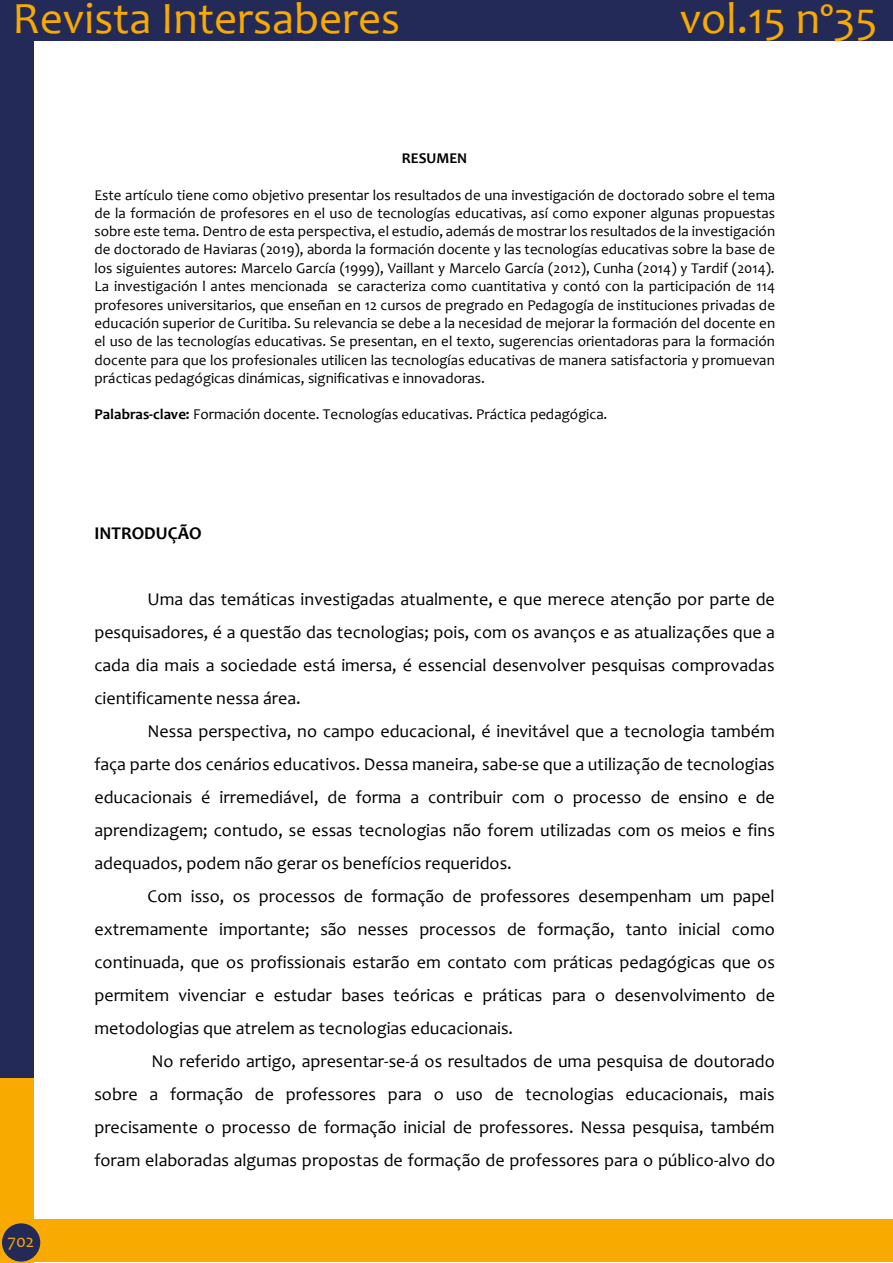
<style>
.page{position:relative;width:893px;height:1263px;background:#fff}
.page>*{position:absolute;margin:0;border:0;box-sizing:border-box;transform-origin:0 0}
.t1{font:45px "Candara";color:#f8aa00}
.t2{font:18px/32.8px "Candara";color:#000;text-align:justify}
.t3{font:700 18px "Candara";letter-spacing:.005em;color:#000}
.t4{font:18px "Candara";color:#f8aa00}
.t5{font:15px/18.3px "Candara";color:#000;text-align:justify}
.t6{font:700 15px "Candara";letter-spacing:-.005em;color:#000}
.s1{font-weight:700}
</style>
<div class="page">
<div style="left:0;top:0;width:33px;height:1081px;background:#232a57"></div>
<div style="left:0;top:0;width:893px;height:41px;background:#232a57"></div>
<div style="left:0;top:1078px;width:33px;height:185px;background:#f8aa00"></div>
<div style="left:21px;top:1219px;width:872px;height:43px;background:#f8aa00"></div>
<div style="left:2px;top:1223px;width:38px;height:38px;background:#232a57;border-radius:50%"></div>
<h1 class="t1" style="left:13px;top:-9px;width:389px">Revista Intersaberes</h1>
<h1 class="t1" style="left:680px;top:-9px;width:199px">vol.15 nº35</h1>
<p class="t6" style="left:402px;top:149px;width:67px">RESUMEN</p>
<p class="t5" style="left:94px;top:185px;width:682px">Este artículo tiene como objetivo presentar los resultados de una investigación de doctorado sobre el tema de la formación de profesores en el uso de tecnologías educativas, así como exponer algunas propuestas sobre este tema. Dentro de esta perspectiva, el estudio, además de mostrar los resultados de la investigación de doctorado de Haviaras (2019), aborda la formación docente y las tecnologías educativas sobre la base de los siguientes autores: Marcelo García (1999), Vaillant y Marcelo García (2012), Cunha (2014) y Tardif (2014).<br>La investigación l antes mencionada se caracteriza como cuantitativa y contó con la participación de 114 profesores universitarios, que enseñan en 12 cursos de pregrado en Pedagogía de instituciones privadas de educación superior de Curitiba. Su relevancia se debe a la necesidad de mejorar la formación del docente en el uso de las tecnologías educativas. Se presentan, en el texto, sugerencias orientadoras para la formación docente para que los profesionales utilicen las tecnologías educativas de manera satisfactoria y promuevan prácticas pedagógicas dinámicas, significativas e innovadoras.</p>
<p class="t5" style="left:94px;top:405px;width:514px"><span class="s1">Palabras-clave:</span> Formación docente. Tecnologías educativas. Práctica pedagógica.</p>
<p class="t3" style="left:94px;top:522px;width:109px">INTRODUÇÃO</p>
<p class="t4" style="left:8px;top:1229px;width:28px">702</p>
<p class="t2" style="left:94px;top:583px;width:682px;text-indent:53px">Uma das temáticas investigadas atualmente, e que merece atenção por parte de pesquisadores, é a questão das tecnologias; pois, com os avanços e as atualizações que a cada dia mais a sociedade está imersa, é essencial desenvolver pesquisas comprovadas cientificamente nessa área.</p>
<p class="t2" style="left:94px;top:715px;width:682px;text-indent:53px">Nessa perspectiva, no campo educacional, é inevitável que a tecnologia também faça parte dos cenários educativos. Dessa maneira, sabe-se que a utilização de tecnologias educacionais é irremediável, de forma a contribuir com o processo de ensino e de aprendizagem; contudo, se essas tecnologias não forem utilizadas com os meios e fins adequados, podem não gerar os benefícios requeridos.</p>
<p class="t2" style="left:94px;top:879px;width:682px;text-indent:53px">Com isso, os processos de formação de professores desempenham um papel extremamente importante; são nesses processos de formação, tanto inicial como continuada, que os profissionais estarão em contato com práticas pedagógicas que os permitem vivenciar e estudar bases teóricas e práticas para o desenvolvimento de metodologias que atrelem as tecnologias educacionais.</p>
<p class="t2" style="left:94px;top:1044px;width:682px;text-indent:57px">No referido artigo, apresentar-se-á os resultados de uma pesquisa de doutorado sobre a formação de professores para o uso de tecnologias educacionais, mais precisamente o processo de formação inicial de professores. Nessa pesquisa, também foram elaboradas algumas propostas de formação de professores para o público-alvo do</p>
</div>
